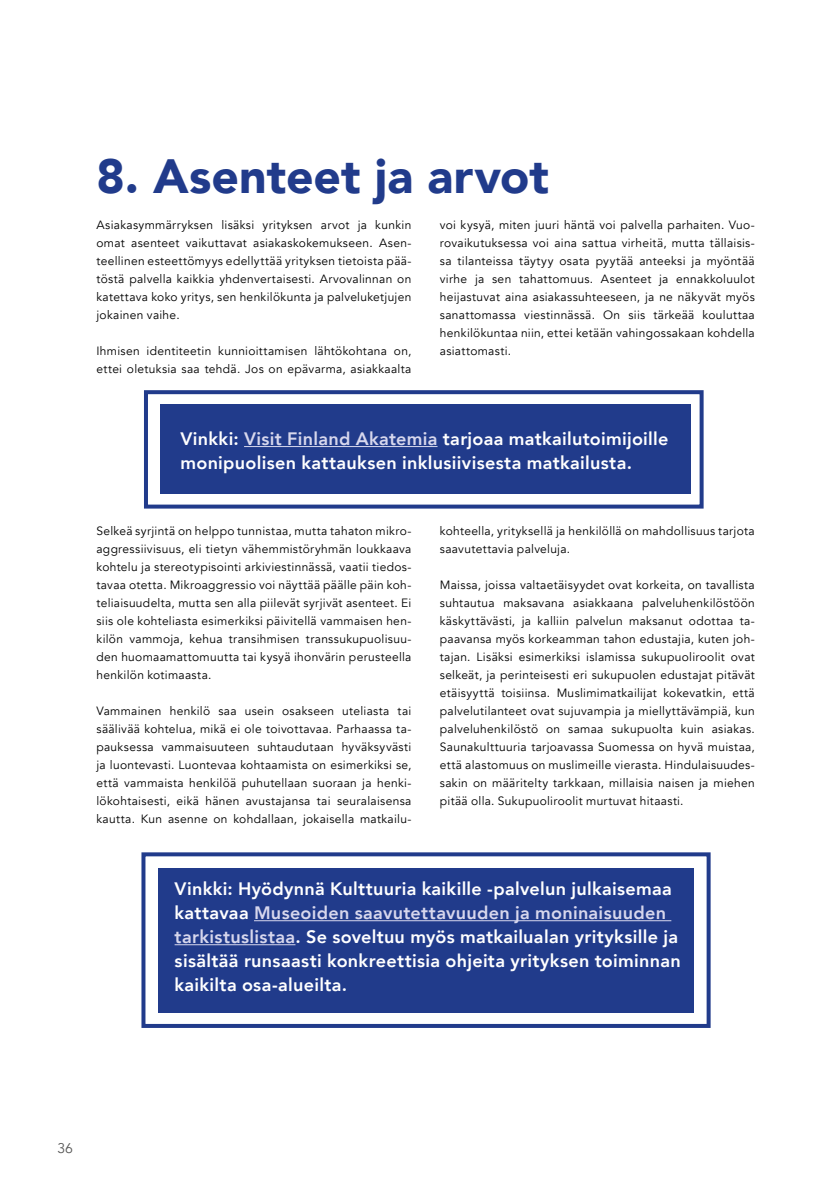
<style>
.page{position:relative;width:840px;height:1191px;background:#fff}
.page>*{position:absolute;margin:0;border:0;box-sizing:border-box;transform-origin:0 0}
.t1{font:900 48px "Avenir";color:#213b8b}
.nosto{font:800 18px/24px "Avenir";letter-spacing:.015em;color:#fff}
.t2{font:14px "Avenir";color:#575756}
.Body_copy{font:12px/18px "Avenir";letter-spacing:.025em;color:#000;text-align:justify}
.s1{color:#d7d7ed}
</style>
<div class="page">
<div style="left:160px;top:404px;width:530px;height:89px;background:#213b8b"></div>
<div style="left:144px;top:390px;width:559px;height:118px;border:4px solid #213b8b"></div>
<div style="left:158px;top:867px;width:535px;height:145px;background:#213b8b"></div>
<div style="left:141px;top:852px;width:569px;height:176px;border:4px solid #213b8b"></div>
<hr style="left:244px;top:446px;width:193px;height:1px;background:#d7d7ed">
<hr style="left:254px;top:920px;width:417px;height:1px;background:#d7d7ed">
<hr style="left:174px;top:944px;width:121px;height:1px;background:#d7d7ed">
<h1 class="t1" style="left:96px;top:135px;width:454px">8. Asenteet ja arvot</h1>
<p class="Body_copy" style="left:96px;top:216px;width:316px">Asiakasymmärryksen lisäksi yrityksen arvot ja kunkin omat asenteet vaikuttavat asiakaskokemukseen. Asen&shy;teellinen esteettömyys edellyttää yrityksen tietoista pää&shy;töstä palvella kaikkia yhdenvertaisesti. Arvovalinnan on katettava koko yritys, sen henkilökunta ja palveluketjujen jokainen vaihe.</p>
<p class="Body_copy" style="left:96px;top:342px;width:316px">Ihmisen identiteetin kunnioittamisen lähtökohtana on, ettei oletuksia saa tehdä. Jos on epävarma, asiakkaalta</p>
<p class="Body_copy" style="left:439px;top:216px;width:316px">voi kysyä, miten juuri häntä voi palvella parhaiten. Vuo&shy;rovaikutuksessa voi aina sattua virheitä, mutta tällaisis&shy;sa tilanteissa täytyy osata pyytää anteeksi ja myöntää virhe ja sen tahattomuus. Asenteet ja ennakkoluulot heijastuvat aina asiakassuhteeseen, ja ne näkyvät myös sanattomassa viestinnässä. On siis tärkeää kouluttaa henkilökuntaa niin, ettei ketään vahingossakaan kohdella asiattomasti.</p>
<p class="nosto" style="left:180px;top:427px;width:489px">Vinkki: <span class="s1">Visit Finland Akatemia</span> tarjoaa matkailutoimijoille monipuolisen kattauksen inklusiivisesta matkailusta.</p>
<p class="Body_copy" style="left:96px;top:522px;width:316px">Selkeä syrjintä on helppo tunnistaa, mutta tahaton mikro&shy;aggressiivisuus, eli tietyn vähemmistöryhmän loukkaava kohtelu ja stereotypisointi arkiviestinnässä, vaatii tiedos&shy;tavaa otetta. Mikroaggressio voi näyttää päälle päin koh&shy;teliaisuudelta, mutta sen alla piilevät syrjivät asenteet. Ei siis ole kohteliasta esimerkiksi päivitellä vammaisen hen&shy;kilön vammoja, kehua transihmisen transsukupuolisuu&shy;den huomaamattomuutta tai kysyä ihonvärin perusteella henkilön kotimaasta.</p>
<p class="Body_copy" style="left:96px;top:702px;width:316px">Vammainen henkilö saa usein osakseen uteliasta tai säälivää kohtelua, mikä ei ole toivottavaa. Parhaassa ta&shy;pauksessa vammaisuuteen suhtaudutaan hyväksyvästi ja luontevasti. Luontevaa kohtaamista on esimerkiksi se, että vammaista henkilöä puhutellaan suoraan ja henki&shy;lökohtaisesti, eikä hänen avustajansa tai seuralaisensa kautta. Kun asenne on kohdallaan, jokaisella matkailu-</p>
<p class="Body_copy" style="left:439px;top:522px;width:316px">kohteella, yrityksellä ja henkilöllä on mahdollisuus tarjota saavutettavia palveluja.</p>
<p class="Body_copy" style="left:439px;top:576px;width:316px">Maissa, joissa valtaetäisyydet ovat korkeita, on tavallista suhtautua maksavana asiakkaana palveluhenkilöstöön käskyttävästi, ja kalliin palvelun maksanut odottaa ta&shy;paavansa myös korkeamman tahon edustajia, kuten joh&shy;tajan. Lisäksi esimerkiksi islamissa sukupuoliroolit ovat selkeät, ja perinteisesti eri sukupuolen edustajat pitävät etäisyyttä toisiinsa. Muslimimatkailijat kokevatkin, että palvelutilanteet ovat sujuvampia ja miellyttävämpiä, kun palveluhenkilöstö on samaa sukupuolta kuin asiakas.<br>Saunakulttuuria tarjoavassa Suomessa on hyvä muistaa, että alastomuus on muslimeille vierasta. Hindulaisuudes&shy;sakin on määritelty tarkkaan, millaisia naisen ja miehen pitää olla. Sukupuoliroolit murtuvat hitaasti.</p>
<p class="nosto" style="left:174px;top:877px;width:507px">Vinkki: Hyödynnä Kulttuuria kaikille -palvelun julkaisemaa kattavaa <span class="s1">Museoiden saavutettavuuden ja moninaisuuden tarkistuslistaa</span>. Se soveltuu myös matkailualan yrityksille ja sisältää runsaasti konkreettisia ohjeita yrityksen toiminnan kaikilta osa-alueilta.</p>
<p class="t2" style="left:57px;top:1139px;width:17px">36</p>
</div>
